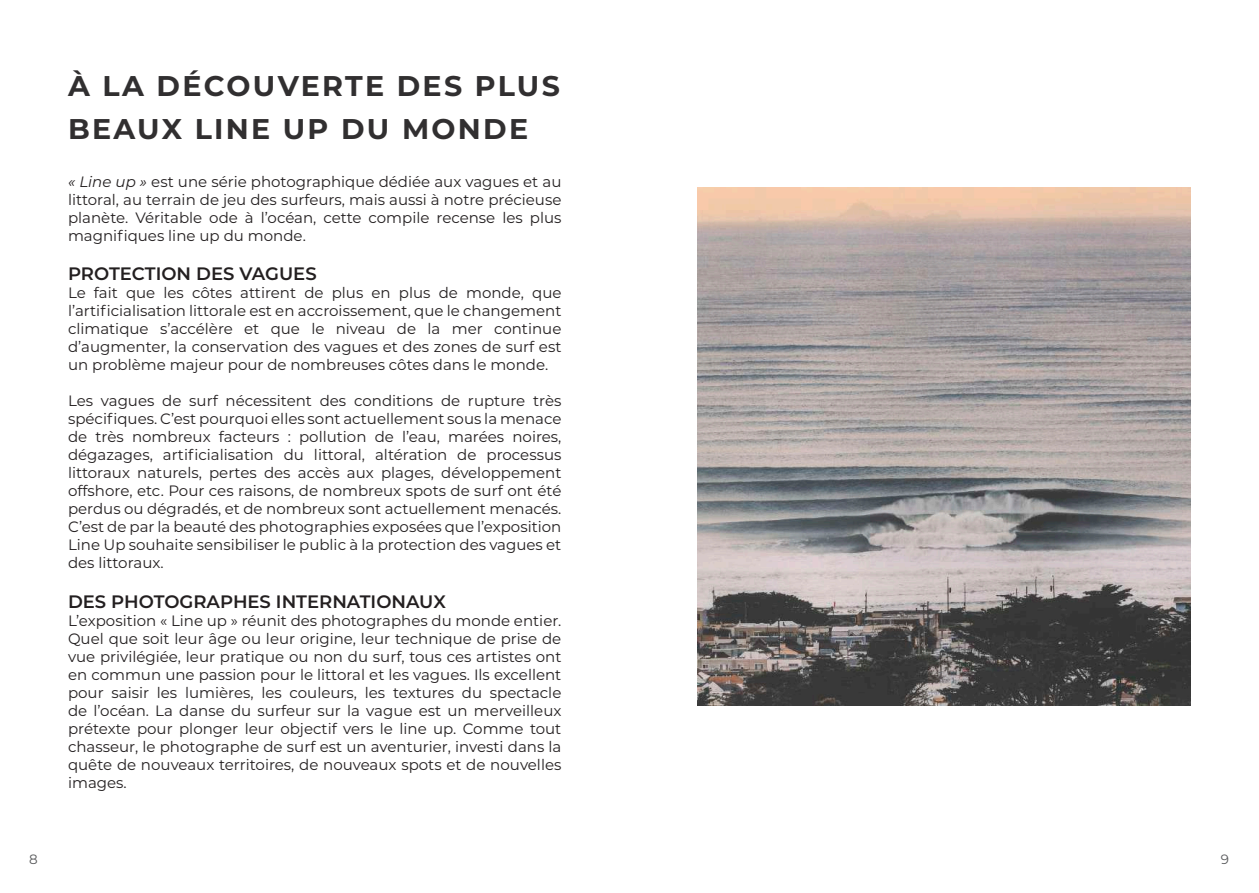
<style>
.page{position:relative;width:1259px;height:893px;background:#fff}
.page>*{position:absolute;margin:0;border:0;box-sizing:border-box;transform-origin:0 0}
.t1{font:700 28.5px/43.5px "Montserrat";letter-spacing:.08em;color:#312f30}
.t2{font:600 18px "Montserrat";color:#231f20}
.t3{font:15px/18px "Montserrat";color:#231f20;text-align:justify}
.t4{font:13.5px "Montserrat";color:#57585a}
.s1{font-style:italic}
</style>
<div class="page">
<img style="left:697px;top:187px;width:494px;height:519px">
<h1 class="t1" style="left:68px;top:62px;width:493px">À LA DÉCOUVERTE DES PLUS<br>BEAUX LINE UP DU MONDE</h1>
<p class="t3" style="left:68px;top:172px;width:495px"><span class="s1">« Line up »</span> est une série photographique dédiée aux vagues et au littoral, au terrain de jeu des surfeurs, mais aussi à notre précieuse planète. Véritable ode à l’océan, cette compile recense les plus magnifiques line up du monde.</p>
<p class="t2" style="left:68px;top:261px;width:250px">PROTECTION DES VAGUES</p>
<p class="t3" style="left:68px;top:283px;width:495px">Le fait que les côtes attirent de plus en plus de monde, que l’artificialisation littorale est en accroissement, que le changement climatique s’accélère et que le niveau de la mer continue d’augmenter, la conservation des vagues et des zones de surf est un problème majeur pour de nombreuses côtes dans le monde.</p>
<p class="t3" style="left:68px;top:391px;width:495px">Les vagues de surf nécessitent des conditions de rupture très spécifiques. C’est pourquoi elles sont actuellement sous la menace de très nombreux facteurs : pollution de l’eau, marées noires, dégazages, artificialisation du littoral, altération de processus littoraux naturels, pertes des accès aux plages, développement offshore, etc. Pour ces raisons, de nombreux spots de surf ont été perdus ou dégradés, et de nombreux sont actuellement menacés.<br>C’est de par la beauté des photographies exposées que l’exposition Line Up souhaite sensibiliser le public à la protection des vagues et des littoraux.</p>
<p class="t2" style="left:68px;top:589px;width:379px">DES PHOTOGRAPHES INTERNATIONAUX</p>
<p class="t3" style="left:68px;top:611px;width:495px">L’exposition « Line up » réunit des photographes du monde entier.<br>Quel que soit leur âge ou leur origine, leur technique de prise de vue privilégiée, leur pratique ou non du surf, tous ces artistes ont en commun une passion pour le littoral et les vagues. Ils excellent pour saisir les lumières, les couleurs, les textures du spectacle de l’océan. La danse du surfeur sur la vague est un merveilleux prétexte pour plonger leur objectif vers le line up. Comme tout chasseur, le photographe de surf est un aventurier, investi dans la quête de nouveaux territoires, de nouveaux spots et de nouvelles images.</p>
<p class="t4" style="left:29px;top:849px;width:10px">8</p>
<p class="t4" style="left:1220px;top:849px;width:10px">9</p>
</div>
